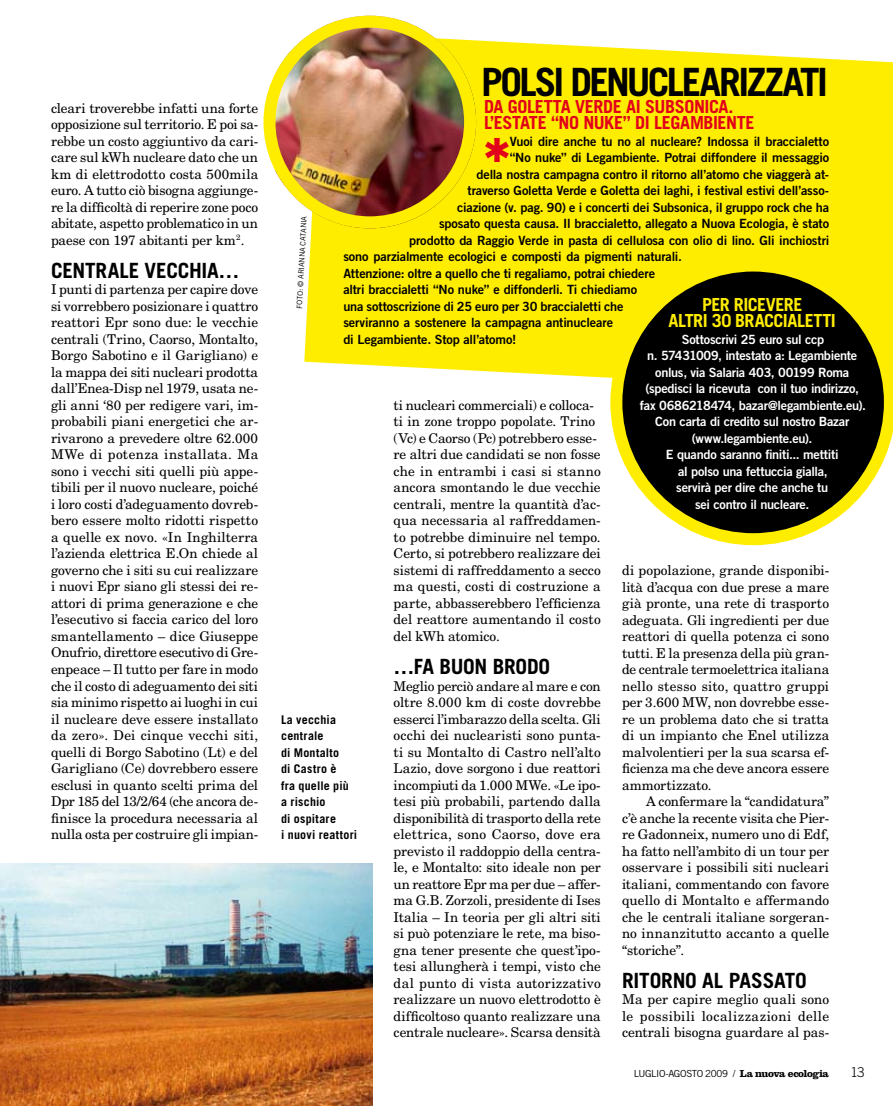
<style>
.page{position:relative;width:893px;height:1106px;background:#fff}
.page>*{position:absolute;margin:0;border:0;box-sizing:border-box;transform-origin:0 0}
.t1{font:700 39px "Trade Gothic LT Std";letter-spacing:-.065em;color:#000}
.t2{font:700 21px "Trade Gothic LT Std";letter-spacing:-.01em;color:#000}
.t3{font:700 18px/16.5px "Trade Gothic LT Std";letter-spacing:-.025em;color:#e2001a}
.t4{font:700 18px/16.5px "Trade Gothic LT Std";letter-spacing:-.025em;color:#ffed00;text-align:center}
.t5{font:13.5px/16.5px "New Century Schlbk LT Std";color:#000;text-align:justify}
.t6{font:300 13.5px "Trade Gothic LT Std";color:#000}
.t7{font:12.75px "Trade Gothic LT Std Bd 2";letter-spacing:-.01em;color:#000}
.t8{font:12.75px/16.5px "Trade Gothic LT Std Bd 2";letter-spacing:-.02em;color:#fff;text-align:center}
.t9{font:700 12px/16.5px "Trade Gothic LT Std";letter-spacing:.015em;color:#000}
.t10{font:9.75px "Trade Gothic LT Std";letter-spacing:-.045em;color:#000}
.t11{font:7.5px "Trade Gothic LT Std";color:#000}
.s1{font-family:"Clarendon LT Std";font-weight:700;font-size:10.5px}
</style>
<div class="page">
<div style="left:304px;top:40px;width:589px;height:338px;background:#ffed00"></div>
<img style="left:276px;top:16px;width:200px;height:212px">
<div style="left:263px;top:16px;width:213px;height:212px;border:12px solid #ffed00;border-radius:50%"></div>
<img style="left:0;top:864px;width:372px;height:242px">
<div style="left:760px;top:251px;width:133px;height:109px;background:#ffed00"></div>
<svg style="left:610px;top:259px;width:283px;height:286px"></svg>
<svg style="left:485px;top:138px;width:24px;height:24px"></svg>
<p class="t5" style="left:51px;top:100px;width:209px">cleari troverebbe infatti una forte opposizione sul territorio. E poi sa&shy;rebbe un costo aggiuntivo da cari&shy;care sul kWh nucleare dato che un km di elettrodotto costa 500mila euro. A tutto ciò bisogna aggiunge&shy;re la difficoltà di reperire zone poco abitate, aspetto problematico in un paese con 197 abitanti per km<sup>2</sup>.</p>
<h2 class="t2" style="left:51px;top:257px;width:190px">CENTRALE VECCHIA…</h2>
<p class="t5" style="left:51px;top:281px;width:209px">I punti di partenza per capire dove si vorrebbero posizionare i quattro reattori Epr sono due: le vecchie centrali (Trino, Caorso, Montalto, Borgo Sabotino e il Garigliano) e la mappa dei siti nucleari prodotta dall’Enea-Disp nel 1979, usata ne&shy;gli anni ‘80 per redigere vari, im&shy;probabili piani energetici che ar&shy;rivarono a prevedere oltre 62.000<br>MWe di potenza installata. Ma sono i vecchi siti quelli più appe&shy;tibili per il nuovo nucleare, poiché i loro costi d’adeguamento dovreb&shy;bero essere molto ridotti rispetto a quelle ex novo. «In Inghilterra l’azienda elettrica E.On chiede al governo che i siti su cui realizzare i nuovi Epr siano gli stessi dei re&shy;attori di prima generazione e che l’esecutivo si faccia carico del loro smantellamento – dice Giuseppe Onufrio, direttore esecutivo di Gre&shy;enpeace – Il tutto per fare in modo che il costo di adeguamento dei siti sia minimo rispetto ai luoghi in cui il nucleare deve essere installato da zero». Dei cinque vecchi siti, quelli di Borgo Sabotino (Lt) e del Garigliano (Ce) dovrebbero essere esclusi in quanto scelti prima del Dpr 185 del 13/2/64 (che ancora de&shy;finisce la procedura necessaria al nulla osta per costruire gli impian-</p>
<h1 class="t1" style="left:481px;top:58px;width:348px">POLSI DENUCLEARIZZATI</h1>
<h3 class="t3" style="left:484px;top:98px;width:272px">DA GOLETTA VERDE AI SUBSONICA.<br>L’ESTATE “NO NUKE” DI LEGAMBIENTE</h3>
<p class="t7" style="left:510px;top:133px;width:321px">Vuoi dire anche tu no al nucleare? Indossa il braccialetto</p>
<p class="t7" style="left:510px;top:150px;width:321px">“No nuke” di Legambiente. Potrai diffondere il messaggio</p>
<p class="t7" style="left:477px;top:166px;width:354px">della nostra campagna contro il ritorno all’atomo che viaggerà at-</p>
<p class="t7" style="left:468px;top:183px;width:363px">traverso Goletta Verde e Goletta dei laghi, i festival estivi dell’asso-</p>
<p class="t7" style="left:457px;top:199px;width:374px">ciazione (v. pag. 90) e i concerti dei Subsonica, il gruppo rock che ha</p>
<p class="t7" style="left:439px;top:216px;width:392px">sposato questa causa. Il braccialetto, allegato a Nuova Ecologia, è stato</p>
<p class="t7" style="left:409px;top:232px;width:422px">prodotto da Raggio Verde in pasta di cellulosa con olio di lino. Gli inchiostri</p>
<p class="t7" style="left:343px;top:249px;width:340px">sono parzialmente ecologici e composti da pigmenti naturali.</p>
<p class="t7" style="left:343px;top:265px;width:313px">Attenzione: oltre a quello che ti regaliamo, potrai chiedere</p>
<p class="t7" style="left:343px;top:282px;width:295px">altri braccialetti “No nuke” e diffonderli. Ti chiediamo</p>
<p class="t7" style="left:343px;top:298px;width:282px">una sottoscrizione di 25 euro per 30 braccialetti che</p>
<p class="t7" style="left:343px;top:315px;width:271px">serviranno a sostenere la campagna antinucleare</p>
<p class="t7" style="left:343px;top:331px;width:174px">di Legambiente. Stop all’atomo!</p>
<p class="t11" style="left:295px;top:309px;width:94px;rotate:-87deg">FOTO : © AR IANN A CATANIA</p>
<h3 class="t4" style="left:668px;top:296px;width:169px">PER RICEVERE<br>ALTRI 30 BRACCIALETTI</h3>
<p class="t8" style="left:640px;top:331px;width:228px">Sottoscrivi 25 euro sul ccp<br>n. 57431009, intestato a: Legambiente onlus, via Salaria 403, 00199 Roma (spedisci la ricevuta con il tuo indirizzo, fax 0686218474, bazar@legambiente.eu).<br>Con carta di credito sul nostro Bazar (www.legambiente.eu).<br>E quando saranno finiti... mettiti<br>al polso una fettuccia gialla,<br>servirà per dire che anche tu<br>sei contro il nucleare.</p>
<p class="t5" style="left:394px;top:397px;width:209px;text-align:left">ti nucleari commerciali) e colloca&shy;ti in zone troppo popolate. Trino (Vc) e Caorso (Pc) potrebbero esse&shy;re altri due candidati se non fosse che in entrambi i casi si stanno ancora smontando le due vecchie centrali, mentre la quantità d’ac&shy;qua necessaria al raffreddamen&shy;to potrebbe diminuire nel tempo.<br>Certo, si potrebbero realizzare dei sistemi di raffreddamento a secco ma questi, costi di costruzione a parte, abbasserebbero l’efficienza del reattore aumentando il costo del kWh atomico.</p>
<h2 class="t2" style="left:394px;top:653px;width:158px">…FA BUON BRODO</h2>
<p class="t5" style="left:394px;top:677px;width:209px">Meglio perciò andare al mare e con oltre 8.000 km di coste dovrebbe esserci l’imbarazzo della scelta. Gli occhi dei nuclearisti sono punta&shy;ti su Montalto di Castro nell’alto Lazio, dove sorgono i due reattori incompiuti da 1.000 MWe. «Le ipo&shy;tesi più probabili, partendo dalla disponibilità di trasporto della rete elettrica, sono Caorso, dove era previsto il raddoppio della centra&shy;le, e Montalto: sito ideale non per un reattore Epr ma per due – affer&shy;ma G.B. Zorzoli, presidente di Ises Italia – In teoria per gli altri siti si può potenziare le rete, ma biso&shy;gna tener presente che quest’ipo&shy;tesi allungherà i tempi, visto che dal punto di vista autorizzativo realizzare un nuovo elettrodotto è difficoltoso quanto realizzare una centrale nucleare». Scarsa densità</p>
<p class="t5" style="left:622px;top:562px;width:209px">di popolazione, grande disponibi&shy;lità d’acqua con due prese a mare già pronte, una rete di trasporto adeguata. Gli ingredienti per due reattori di quella potenza ci sono tutti. E la presenza della più gran&shy;de centrale termoelettrica italiana nello stesso sito, quattro gruppi per 3.600 MW, non dovrebbe esse&shy;re un problema dato che si tratta di un impianto che Enel utilizza malvolentieri per la sua scarsa ef&shy;ficienza ma che deve ancora essere ammortizzato.</p>
<p class="t5" style="left:622px;top:793px;width:209px;text-indent:24px">A confermare la “candidatura” c’è anche la recente visita che Pier&shy;re Gadonneix, numero uno di Edf, ha fatto nell’ambito di un tour per osservare i possibili siti nucleari italiani, commentando con favore quello di Montalto e affermando che le centrali italiane sorgeran&shy;no innanzitutto accanto a quelle “storiche”.</p>
<h2 class="t2" style="left:622px;top:967px;width:186px">RITORNO AL PASSATO</h2>
<p class="t5" style="left:622px;top:991px;width:209px">Ma per capire meglio quali sono le possibili localizzazioni delle centrali bisogna guardare al pas-</p>
<p class="t9" style="left:281px;top:711px;width:78px">LA VECCHIA<br>CENTRALE<br>DI MONTALTO<br>DI CASTRO È<br>FRA QUELLE PIÙ<br>A RISCHIO<br>DI OSPITARE<br>I NUOVI REATTORI</p>
<p class="t10" style="left:634px;top:1067px;width:197px">LUGLIO-AGOSTO 2009 / <span class="s1">La nuova ecologia</span></p>
<p class="t6" style="left:850px;top:1064px;width:16px">13</p>
</div>
